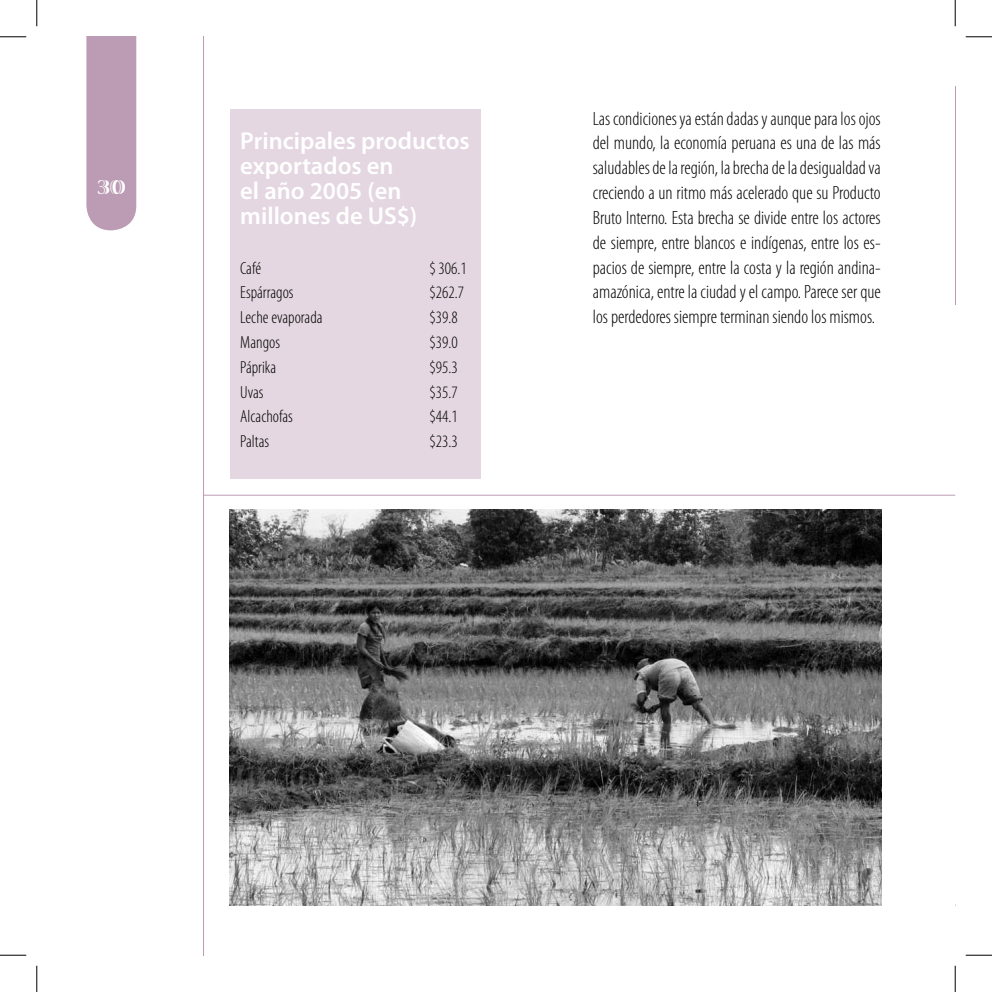
<style>
.page{position:relative;width:992px;height:992px;background:#fff}
.page>*{position:absolute;margin:0;border:0;box-sizing:border-box;transform-origin:0 0}
.t1{font:600 24.5px/24.8px "Myriad Pro";color:#fff}
.t2{font:700 21px "Viva Std";color:#fff}
.t3{font:300 condensed 19.25px/24.8px "Myriad Pro";color:#000;text-align:justify}
.t4{font:300 condensed 17.5px "Myriad Pro";color:#000}
</style>
<div class="page">
<div style="left:86px;top:37px;width:50px;height:193px;background:#bc9bb4"></div>
<hr style="left:203px;top:37px;width:1px;height:917px;background:#bc9bb4">
<hr style="left:954px;top:86px;width:1px;height:219px;background:#bc9bb4">
<hr style="left:204px;top:494px;width:750px;height:1px;background:#bc9bb4">
<img style="left:229px;top:509px;width:651px;height:396px">
<div style="left:230px;top:110px;width:251px;height:368px;background:#e4d7e1"></div>
<svg style="left:0;top:36px;width:26px;height:1px"></svg>
<svg style="left:965px;top:36px;width:26px;height:1px"></svg>
<svg style="left:0;top:954px;width:26px;height:1px"></svg>
<svg style="left:965px;top:954px;width:26px;height:1px"></svg>
<svg style="left:36px;top:0;width:1px;height:26px"></svg>
<svg style="left:36px;top:965px;width:1px;height:26px"></svg>
<svg style="left:954px;top:0;width:1px;height:26px"></svg>
<svg style="left:954px;top:965px;width:1px;height:26px"></svg>
<p class="t2" style="left:97px;top:176px;width:30px">30</p>
<p class="t1" style="left:240px;top:128px;width:231px">Principales productos exportados en<br>el año 2005 (en millones de US$)</p>
<p class="t4" style="left:240px;top:257px;width:22px">Café</p>
<p class="t4" style="left:429px;top:257px;width:39px">$ 306.1</p>
<p class="t4" style="left:240px;top:282px;width:55px">Espárragos</p>
<p class="t4" style="left:429px;top:282px;width:36px">$262.7</p>
<p class="t4" style="left:240px;top:307px;width:84px">Leche evaporada</p>
<p class="t4" style="left:429px;top:307px;width:30px">$39.8</p>
<p class="t4" style="left:240px;top:332px;width:41px">Mangos</p>
<p class="t4" style="left:429px;top:332px;width:30px">$39.0</p>
<p class="t4" style="left:240px;top:356px;width:37px">Páprika</p>
<p class="t4" style="left:429px;top:356px;width:30px">$95.3</p>
<p class="t4" style="left:240px;top:381px;width:25px">Uvas</p>
<p class="t4" style="left:429px;top:381px;width:30px">$35.7</p>
<p class="t4" style="left:240px;top:406px;width:54px">Alcachofas</p>
<p class="t4" style="left:429px;top:406px;width:30px">$44.1</p>
<p class="t4" style="left:240px;top:431px;width:30px">Paltas</p>
<p class="t4" style="left:429px;top:431px;width:30px">$23.3</p>
<p class="t3" style="left:592px;top:106px;width:289px">Las condiciones ya están dadas y aunque para los ojos del mundo, la economía peruana es una de las más saludables de la región, la brecha de la desigualdad va creciendo a un ritmo más acelerado que su Producto Bruto Interno. Esta brecha se divide entre los actores de siempre, entre blancos e indígenas, entre los es&shy;pacios de siempre, entre la costa y la región andina&shy;amazónica, entre la ciudad y el campo. Parece ser que los perdedores siempre terminan siendo los mismos.</p>
</div>
